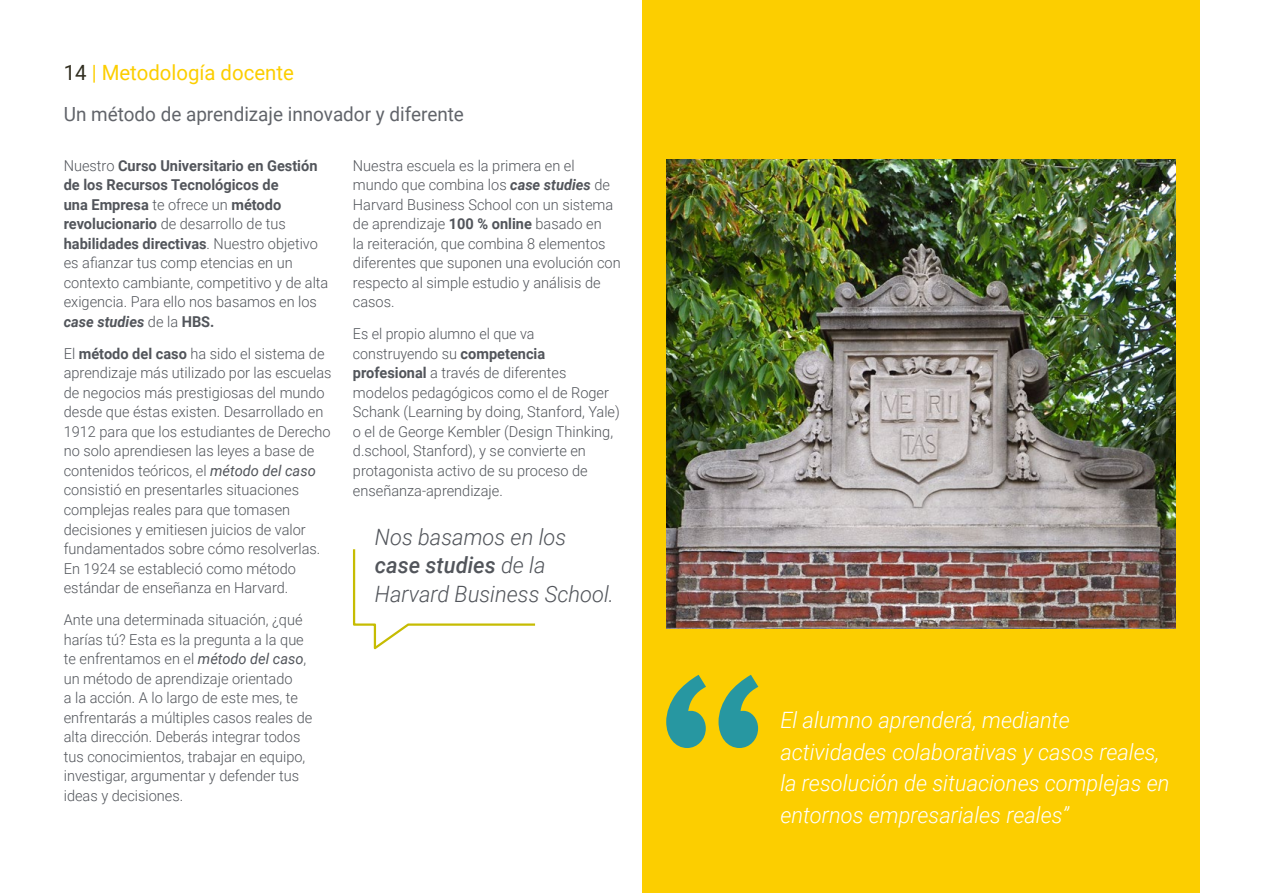
<style>
.page{position:relative;width:1263px;height:893px;background:#fff}
.page>*{position:absolute;margin:0;border:0;box-sizing:border-box;transform-origin:0 0}
.t1{font:italic 300 22.5px/31.5px "Roboto";color:#fff}
.t2{font:italic 300 22.5px/28.5px "Roboto";color:#52555b}
.t3{font:21px "Roboto";color:#fcce00}
.t4{font:19.5px "Roboto";color:#61646a}
.t5{font:300 15px/19.5px "Roboto";color:#52555b}
.t6{font:300 15px/19.5px "Roboto";color:#52555b;scale:.95 1}
.s1{color:#312e20}
.s2{font-weight:700}
.s3{font-weight:700;font-style:italic}
.s4{font-weight:400;font-style:italic}
.s5{font-weight:500}
</style>
<div class="page">
<svg style="left:352px;top:549px;width:184px;height:101px"></svg>
<div style="left:642px;top:0;width:557px;height:893px;background:#fcce00"></div>
<svg style="left:666px;top:675px;width:92px;height:73px"></svg>
<img style="left:666px;top:159px;width:509px;height:469px">
<h2 class="t3" style="left:64px;top:57px;width:232px"><span class="s1">14</span> | Metodología docente</h2>
<h3 class="t4" style="left:64px;top:100px;width:402px">Un método de aprendizaje innovador y diferente</h3>
<p class="t5" style="left:64px;top:155px;width:266px">Nuestro <span class="s2">Curso Universitario en Gestión de los Recursos Tecnológicos de<br>una Empresa</span> te ofrece un <span class="s2">método revolucionario</span> de desarrollo de tus <span class="s2">habilidades directivas</span>. Nuestro objetivo es afianzar tus comp etencias en un contexto cambiante, competitivo y de alta exigencia. Para ello nos basamos en los <span class="s3">case studies</span> de la <span class="s2">HBS.</span></p>
<p class="t5" style="left:64px;top:343px;width:269px">El <span class="s2">método del caso</span> ha sido el sistema de aprendizaje más utilizado por las escuelas de negocios más prestigiosas del mundo desde que éstas existen. Desarrollado en 1912 para que los estudiantes de Derecho no solo aprendiesen las leyes a base de contenidos teóricos, el <span class="s4">método del caso </span>consistió en presentarles situaciones complejas reales para que tomasen decisiones y emitiesen juicios de valor fundamentados sobre cómo resolverlas.<br>En 1924 se estableció como método estándar de enseñanza en Harvard.</p>
<p class="t5" style="left:64px;top:610px;width:250px">Ante una determinada situación, ¿qué harías tú? Esta es la pregunta a la que te enfrentamos en el <span class="s4">método del caso</span>, un método de aprendizaje orientado<br>a la acción. A lo largo de este mes, te enfrentarás a múltiples casos reales de alta dirección. Deberás integrar todos tus conocimientos, trabajar en equipo, investigar, argumentar y defender tus ideas y decisiones.</p>
<p class="t5" style="left:353px;top:155px;width:269px">Nuestra escuela es la primera en el mundo que combina los <span class="s3">case studies</span> de Harvard Business School con un sistema de aprendizaje <span class="s2">100 % online</span> basado en<br>la reiteración, que combina 8 elementos diferentes que suponen una evolución con respecto al simple estudio y análisis de casos.</p>
<p class="t6" style="left:353px;top:324px;width:282px">Es el propio alumno el que va construyendo su <span class="s2">competencia profesional</span> a través de diferentes modelos pedagógicos como el de Roger Schank (Learning by doing, Stanford, Yale) o el de George Kembler (Design Thinking, d.school, Stanford), y se convierte en protagonista activo de su proceso de enseñanza-aprendizaje.</p>
<h1 class="t2" style="left:375px;top:522px;width:241px">Nos basamos en los <span class="s5">case studies</span> de la<br>Harvard Business School.</h1>
<h1 class="t1" style="left:780px;top:704px;width:391px">El alumno aprenderá, mediante actividades colaborativas y casos reales, la resolución de situaciones complejas en entornos empresariales reales”</h1>
</div>
